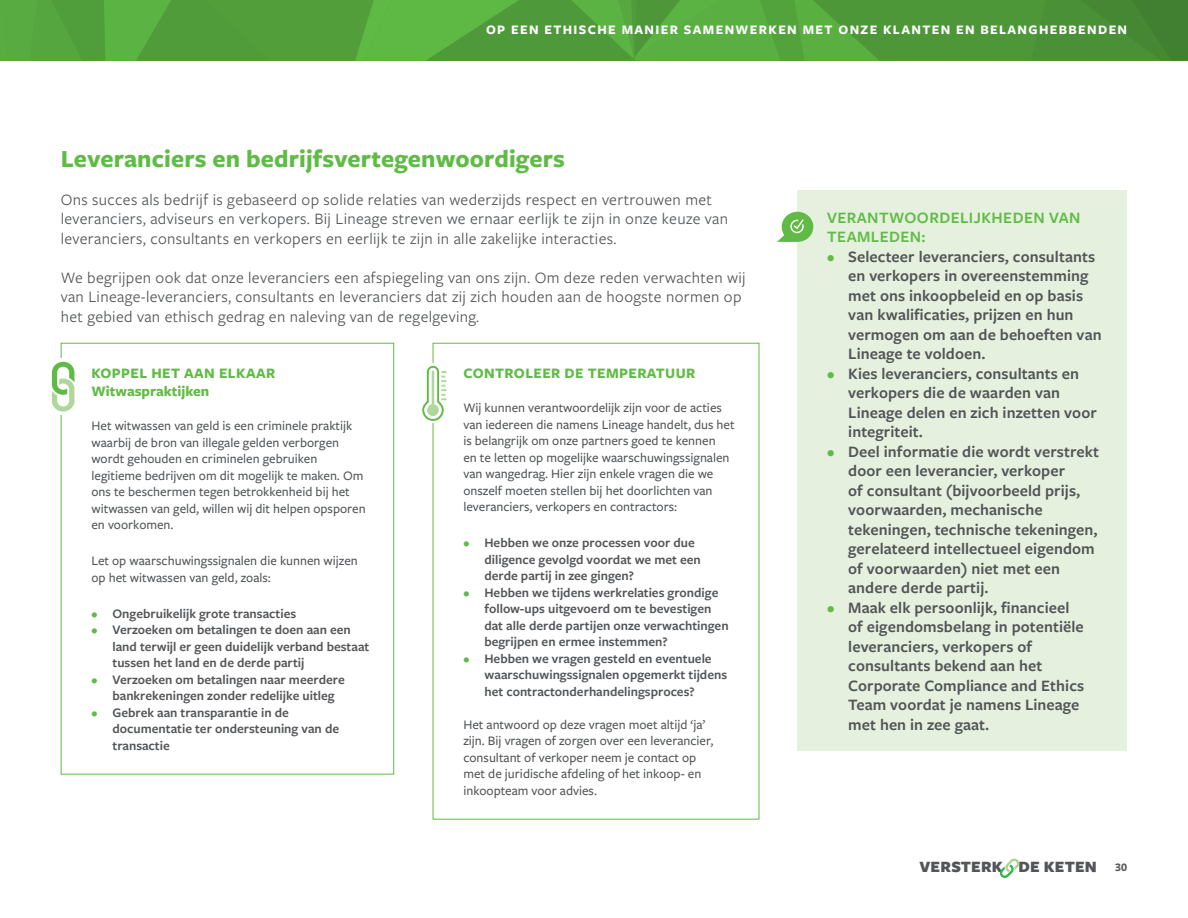
<style>
.page{position:relative;width:1188px;height:918px;background:#fff}
.page>*{position:absolute;margin:0;border:0;box-sizing:border-box;transform-origin:0 0}
.t1{font:700 25.5px "Freight Sans Pro";letter-spacing:.005em;color:#60bb46}
.t2{font:600 16.5px/19.5px "Freight Sans Pro";letter-spacing:.005em;color:#535558}
.t3{font:16.5px/19.5px "Freight Sans Pro";letter-spacing:.02em;color:#535558}
.t4{font:600 16.5px/19.5px "Freight Sans Pro";letter-spacing:.025em;color:#60bb46}
.t5{font:900 16.35px "Freight Sans Pro";letter-spacing:.01em;color:#535558}
.t6{font:700 15px/18px "Freight Sans Pro";color:#60bb46}
.t7{font:700 15px "Freight Sans Pro";letter-spacing:.025em;color:#60bb46}
.t8{font:500 13.5px/16.5px "Freight Sans Pro";color:#535558}
.t9{font:600 13.5px/16.5px "Freight Sans Pro";color:#535558}
.t10{font:700 13.5px "Freight Sans Pro";letter-spacing:.1em;color:#fff}
.s1{color:#60bb46}
.s2{font-weight:700;font-size:12px}
</style>
<div class="page">
<svg style="left:999px;top:859px;width:21px;height:19px"></svg>
<svg style="left:0;top:0;width:1188px;height:61px;background:#52a03b"></svg>
<div style="left:61px;top:343px;width:333px;height:432px;border:1px solid #60bb46"></div>
<div style="left:58px;top:358px;width:5px;height:57px;background:#fff"></div>
<svg style="left:52px;top:362px;width:22px;height:50px"></svg>
<svg style="left:422px;top:366px;width:25px;height:55px"></svg>
<div style="left:797px;top:190px;width:330px;height:561px;background:#e5f1de"></div>
<svg style="left:777px;top:212px;width:36px;height:30px"></svg>
<p class="t10" style="left:486px;top:20px;width:643px">OP EEN ETHISCHE MANIER SAMENWERKEN MET ONZE KLANTEN EN BELANGHEBBENDEN</p>
<h1 class="t1" style="left:61px;top:141px;width:506px">Leveranciers en bedrijfsvertegenwoordigers</h1>
<p class="t3" style="left:61px;top:189px;width:669px">Ons succes als bedrijf is gebaseerd op solide relaties van wederzijds respect en vertrouwen met leveranciers, adviseurs en verkopers. Bij Lineage streven we ernaar eerlijk te zijn in onze keuze van leveranciers, consultants en verkopers en eerlijk te zijn in alle zakelijke interacties.</p>
<p class="t3" style="left:61px;top:267px;width:686px">We begrijpen ook dat onze leveranciers een afspiegeling van ons zijn. Om deze reden verwachten wij van Lineage-leveranciers, consultants en leveranciers dat zij zich houden aan de hoogste normen op het gebied van ethisch gedrag en naleving van de regelgeving.</p>
<p class="t6" style="left:92px;top:363px;width:186px">KOPPEL HET AAN ELKAAR<br>Witwaspraktijken</p>
<p class="t8" style="left:92px;top:417px;width:276px">Het witwassen van geld is een criminele praktijk waarbij de bron van illegale gelden verborgen wordt gehouden en criminelen gebruiken legitieme bedrijven om dit mogelijk te maken. Om ons te beschermen tegen betrokkenheid bij het witwassen van geld, willen wij dit helpen opsporen en voorkomen.</p>
<p class="t8" style="left:92px;top:552px;width:268px">Let op waarschuwingssignalen die kunnen wijzen op het witwassen van geld, zoals:</p>
<p class="t9" style="left:92px;top:605px;width:206px"><span class="s1">•</span> Ongebruikelijk grote transacties</p>
<p class="t9" style="left:113px;top:621px;width:258px;text-indent:-21px"><span class="s1">•</span> Verzoeken om betalingen te doen aan een land terwijl er geen duidelijk verband bestaat tussen het land en de derde partij</p>
<p class="t9" style="left:113px;top:671px;width:234px;text-indent:-21px"><span class="s1">•</span> Verzoeken om betalingen naar meerdere bankrekeningen zonder redelijke uitleg</p>
<p class="t9" style="left:113px;top:704px;width:228px;text-indent:-21px"><span class="s1">•</span> Gebrek aan transparantie in de documentatie ter ondersteuning van de transactie</p>
<p class="t7" style="left:463px;top:363px;width:234px">CONTROLEER DE TEMPERATUUR</p>
<p class="t8" style="left:463px;top:399px;width:273px">Wij kunnen verantwoordelijk zijn voor de acties van iedereen die namens Lineage handelt, dus het is belangrijk om onze partners goed te kennen<br>en te letten op mogelijke waarschuwingssignalen van wangedrag. Hier zijn enkele vragen die we onszelf moeten stellen bij het doorlichten van leveranciers, verkopers en contractors:</p>
<p class="t9" style="left:484px;top:534px;width:218px;text-indent:-21px"><span class="s1">•</span> Hebben we onze processen voor due diligence gevolgd voordat we met een derde partij in zee gingen?</p>
<p class="t9" style="left:484px;top:584px;width:246px;text-indent:-21px"><span class="s1">•</span> Hebben we tijdens werkrelaties grondige follow-ups uitgevoerd om te bevestigen dat alle derde partijen onze verwachtingen begrijpen en ermee instemmen?</p>
<p class="t9" style="left:484px;top:650px;width:244px;text-indent:-21px"><span class="s1">•</span> Hebben we vragen gesteld en eventuele waarschuwingssignalen opgemerkt tijdens het contractonderhandelingsproces?</p>
<p class="t8" style="left:463px;top:716px;width:251px">Het antwoord op deze vragen moet altijd ‘ja’ zijn. Bij vragen of zorgen over een leverancier, consultant of verkoper neem je contact op met de juridische afdeling of het inkoop- en inkoopteam voor advies.</p>
<p class="t4" style="left:827px;top:207px;width:255px">VERANTWOORDELIJKHEDEN VAN<br>TEAMLEDEN:</p>
<p class="t2" style="left:848px;top:246px;width:255px;text-indent:-21px"><span class="s1">•</span> Selecteer leveranciers, consultants en verkopers in overeenstemming met ons inkoopbeleid en op basis van kwalificaties, prijzen en hun vermogen om aan de behoeften van<br>Lineage te voldoen.</p>
<p class="t2" style="left:848px;top:363px;width:250px;text-indent:-21px"><span class="s1">•</span> Kies leveranciers, consultants en verkopers die de waarden van<br>Lineage delen en zich inzetten voor integriteit.</p>
<p class="t2" style="left:848px;top:441px;width:252px;text-indent:-21px"><span class="s1">•</span> Deel informatie die wordt verstrekt door een leverancier, verkoper<br>of consultant (bijvoorbeeld prijs, voorwaarden, mechanische tekeningen, technische tekeningen, gerelateerd intellectueel eigendom of voorwaarden) niet met een andere derde partij.</p>
<p class="t2" style="left:848px;top:597px;width:238px;text-indent:-21px"><span class="s1">•</span> Maak elk persoonlijk, financieel of eigendomsbelang in potentiële leveranciers, verkopers of consultants bekend aan het<br>Corporate Compliance and Ethics<br>Team voordat je namens Lineage met hen in zee gaat.</p>
<p class="t5" style="left:919px;top:856px;width:209px">VERSTERK DE KETEN <span class="s2">30</span></p>
</div>
